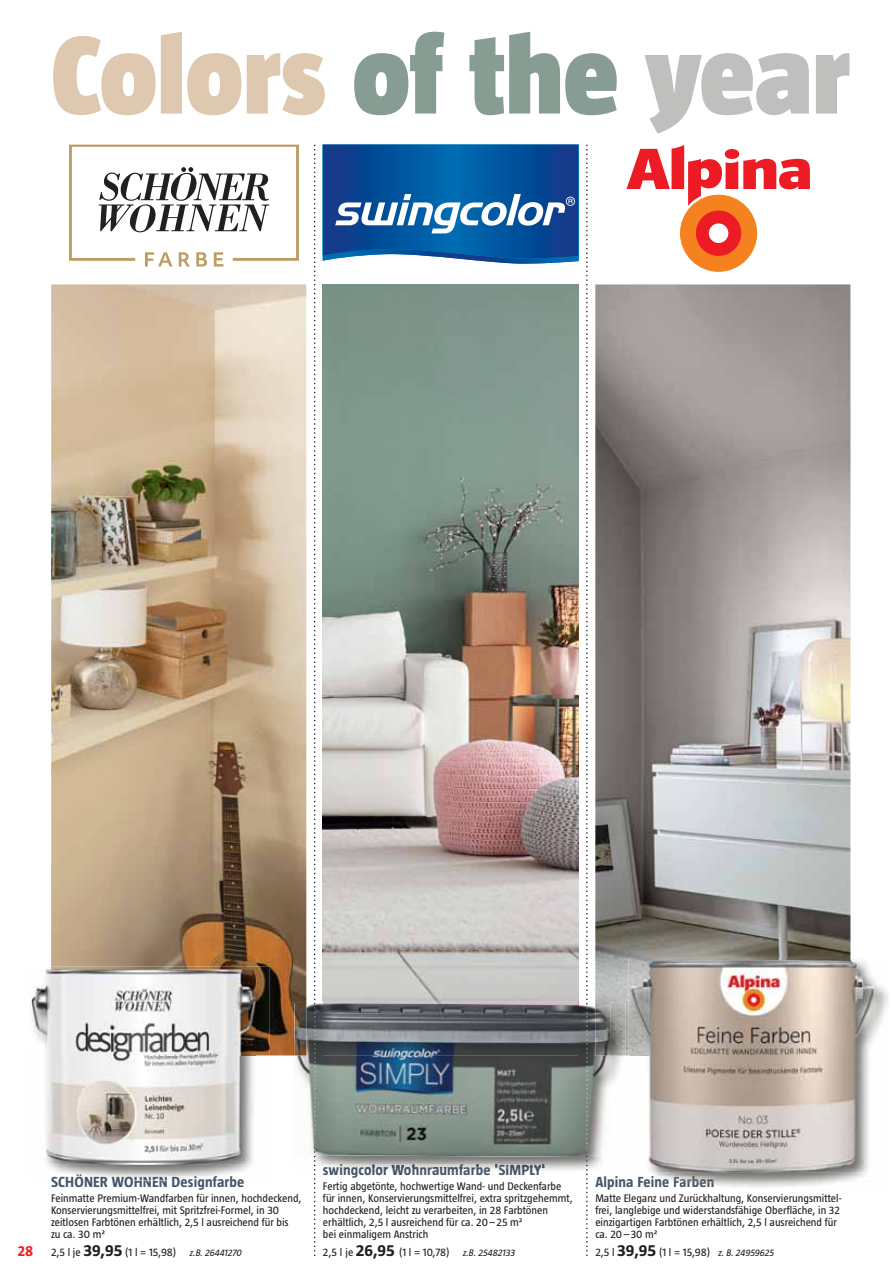
<style>
.page{position:relative;width:893px;height:1276px;background:#fff}
.page>*{position:absolute;margin:0;border:0;box-sizing:border-box;transform-origin:0 0}
.t1{font:900 112.8px "Taz";color:#dec9b0}
.t2{font:700 15px "Taz";letter-spacing:.01em;color:#485665}
.t3{font:700 15px "Taz";letter-spacing:.01em;color:#44515e}
.t4{font:700 15px "Taz";color:#ed1c24}
.t5{font:11.25px/12px "Taz";color:#231f20}
.s1{color:#879d93}
.s2{color:#bfc0bd}
.s3{color:#475564}
.s4{color:#475563}
.s5{color:#485664}
.s6{font-weight:700;font-size:16.5px}
.s7{font-style:italic;font-size:9.75px}
.s8{color:#485665}
.s9{color:#43505c}
.s10{color:#45525f}
.s11{color:#44515f}
.s12{color:#3f4c57}
.s13{color:#43505d}
.s14{color:#3c4852}
.s15{color:#3c4853}
.s16{color:#3f4c58}
.s17{color:#3d4954}
.s18{color:#42566d}
.s19{color:#404d58}
.s20{color:#37434c}
.s21{color:#3b4751}
.s22{color:#3a4550}
</style>
<div class="page">
<img style="left:51px;top:284px;width:255px;height:771px">
<img style="left:595px;top:284px;width:255px;height:771px">
<svg style="left:69px;top:145px;width:230px;height:121px"></svg>
<img style="left:292px;top:1055px;width:333px;height:115px">
<svg style="left:586px;top:145px;width:2px;height:1111px"></svg>
<svg style="left:306px;top:145px;width:273px;height:1111px"></svg>
<img style="left:292px;top:1001px;width:14px;height:54px">
<img style="left:595px;top:1001px;width:30px;height:54px">
<img style="left:293px;top:1003px;width:317px;height:154px">
<img style="left:314px;top:1016px;width:1px;height:136px">
<img style="left:586px;top:1021px;width:2px;height:136px">
<img style="left:578px;top:1005px;width:1px;height:50px">
<img style="left:323px;top:1003px;width:255px;height:52px">
<img style="left:294px;top:1003px;width:12px;height:52px">
<img style="left:595px;top:1005px;width:15px;height:50px">
<svg style="left:626px;top:145px;width:184px;height:61px"></svg>
<div style="left:680px;top:195px;width:77px;height:76px;background:#f5821f;border-radius:50%"></div>
<div style="left:680px;top:195px;width:77px;height:77px;border:1px solid #f5821f;border-radius:50%"></div>
<div style="left:696px;top:210px;width:45px;height:46px;background:#ed1c24;border-radius:50%"></div>
<div style="left:709px;top:223px;width:19px;height:20px;background:#fff;border-radius:50%"></div>
<img style="left:31px;top:999px;width:239px;height:179px">
<img style="left:51px;top:966px;width:219px;height:89px">
<img style="left:51px;top:1174px;width:116px;height:5px">
<img style="left:168px;top:1176px;width:76px;height:2px">
<img style="left:32px;top:969px;width:223px;height:196px">
<img style="left:51px;top:969px;width:204px;height:86px">
<img style="left:629px;top:958px;width:259px;height:229px">
<img style="left:629px;top:1176px;width:85px;height:11px">
<img style="left:629px;top:958px;width:221px;height:97px">
<img style="left:631px;top:960px;width:243px;height:212px">
<img style="left:631px;top:960px;width:219px;height:95px">
<h1 class="t1" style="left:51px;top:33px;width:801px">Colors <span class="s1">of the</span> <span class="s2">year</span></h1>
<h2 class="t4" style="left:18px;top:1245px;width:17px">28</h2>
<h2 class="t2" style="left:51px;top:1176px;width:195px">SCHÖNER <span class="s3">WOHNEN</span> <span class="s4">D</span>es<span class="s5">ig</span>nfarbe</h2>
<p class="t5" style="left:51px;top:1193px;width:252px">Feinmatte Premium-Wandfarben für innen, hochdeckend, Konservierungsmittelfrei, mit Spritzfrei-Formel, in 30 zeitlosen Farbtönen erhältlich, 2,5 l ausreichend für bis<br>zu ca. 30 m²</p>
<p class="t5" style="left:51px;top:1247px;width:192px">2,5 l je <span class="s6">39,95</span> (1 l = 15,98) <span class="s7">z.B. 26441270</span></p>
<h2 class="t3" style="left:323px;top:1164px;width:224px"><span class="s8">sw</span><span class="s9">i</span><span class="s5">n</span><span class="s10">gc</span><span class="s11">ol</span>or <span class="s12">W</span>oh<span class="s13">nraumf</span>ar<span class="s14">b</span>e <span class="s15">'</span><span class="s16">SI</span><span class="s17">MPLY'</span></h2>
<p class="t5" style="left:323px;top:1181px;width:251px">Fertig abgetönte, hochwertige Wand- und Deckenfarbe für innen, Konservierungsmittelfrei, extra spritzgehemmt, hochdeckend, leicht zu verarbeiten, in 28 Farbtönen erhältlich, 2,5 l ausreichend für ca. 20–25 m²<br>bei einmaligem Anstrich</p>
<p class="t5" style="left:323px;top:1247px;width:194px">2,5 l je <span class="s6">26,95</span> (1 l = 10,78) <span class="s7">z.B. 25482133</span></p>
<h2 class="t2" style="left:595px;top:1176px;width:121px"><span class="s18">Alpin</span>a Feine <span class="s19">Far</span><span class="s20">b</span><span class="s21">e</span><span class="s22">n</span></h2>
<p class="t5" style="left:595px;top:1193px;width:248px">Matte Eleganz und Zurückhaltung, Konservierungsmittel&shy;frei, langlebige und widerstandsfähige Oberfläche, in 32 einzigartigen Farbtönen erhältlich, 2,5 l ausreichend für ca. 20–30 m²</p>
<p class="t5" style="left:595px;top:1247px;width:181px">2,5 l <span class="s6">39,95</span> (1 l = 15,98) <span class="s7">z. B. 24959625</span></p>
</div>
